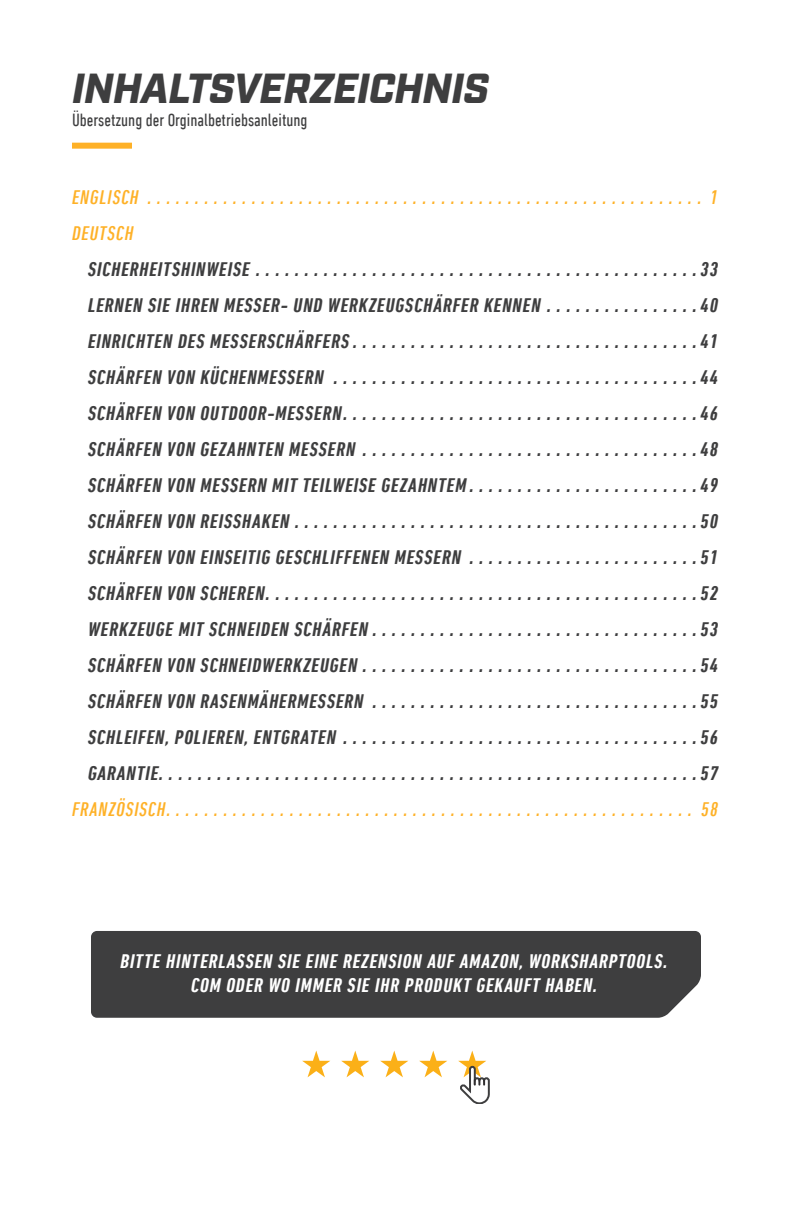
<style>
.page{position:relative;width:792px;height:1224px;background:#fff}
.page>*{position:absolute;margin:0;border:0;box-sizing:border-box;transform-origin:0 0}
.t1{font:italic 900 42px "Industry";letter-spacing:-.015em;color:#3e3e3f}
.TOC_Body_Text_-_Inde{font:italic 700 condensed 20px "DIN Next LT Pro";letter-spacing:.05em;color:#3e3e3f}
.TOC_-_Primary_Langua{font:italic 500 condensed 20px "DIN Next LT Pro";letter-spacing:.05em;color:#feb127}
.t2{font:italic 700 condensed 20px/24px "DIN Next LT Pro";letter-spacing:.05em;color:#fff;text-align:center}
.full_length_tabs{font:condensed 18px "DIN Next LT Pro";color:#3e3e3f}
</style>
<div class="page">
<div style="left:72px;top:143px;width:60px;height:6px;background:#feb127"></div>
<div style="left:91px;top:931px;width:610px;height:87px;background:#3e3e3f"></div>
<svg style="left:302px;top:1051px;width:28px;height:26px"></svg>
<svg style="left:341px;top:1051px;width:28px;height:26px"></svg>
<svg style="left:380px;top:1051px;width:28px;height:26px"></svg>
<svg style="left:419px;top:1051px;width:28px;height:26px"></svg>
<svg style="left:458px;top:1051px;width:32px;height:53px"></svg>
<h1 class="t1" style="left:72px;top:63px;width:418px">INHALTSVERZEICHNIS</h1>
<p class="full_length_tabs" style="left:72px;top:110px;width:237px">Übersetzung der Orginalbetriebsanleitung</p>
<p class="TOC_-_Primary_Langua" style="left:72px;top:186px;width:648px">ENGLISCH . . . . . . . . . . . . . . . . . . . . . . . . . . . . . . . . . . . . . . . . . . . . . . . . . . . . . . . . . . . 1</p>
<p class="TOC_-_Primary_Langua" style="left:72px;top:222px;width:63px">DEUTSCH</p>
<p class="TOC_Body_Text_-_Inde" style="left:88px;top:258px;width:632px">SICHERHEITSHINWEISE . . . . . . . . . . . . . . . . . . . . . . . . . . . . . . . . . . . . . . . . . . . . . 33</p>
<p class="TOC_Body_Text_-_Inde" style="left:88px;top:294px;width:632px">LERNEN SIE IHREN MESSER- UND WERKZEUGSCHÄRFER KENNEN . . . . . . . . . . . . . . . 40</p>
<p class="TOC_Body_Text_-_Inde" style="left:88px;top:330px;width:632px">EINRICHTEN DES MESSERSCHÄRFERS . . . . . . . . . . . . . . . . . . . . . . . . . . . . . . . . . . . 41</p>
<p class="TOC_Body_Text_-_Inde" style="left:88px;top:366px;width:632px">SCHÄRFEN VON KÜCHENMESSERN . . . . . . . . . . . . . . . . . . . . . . . . . . . . . . . . . . . . . 44</p>
<p class="TOC_Body_Text_-_Inde" style="left:88px;top:402px;width:632px">SCHÄRFEN VON OUTDOOR-MESSERN . . . . . . . . . . . . . . . . . . . . . . . . . . . . . . . . . . . . 46</p>
<p class="TOC_Body_Text_-_Inde" style="left:88px;top:438px;width:632px">SCHÄRFEN VON GEZAHNTEN MESSERN . . . . . . . . . . . . . . . . . . . . . . . . . . . . . . . . . . 48</p>
<p class="TOC_Body_Text_-_Inde" style="left:88px;top:474px;width:632px">SCHÄRFEN VON MESSERN MIT TEILWEISE GEZAHNTEM . . . . . . . . . . . . . . . . . . . . . . . 49</p>
<p class="TOC_Body_Text_-_Inde" style="left:88px;top:510px;width:632px">SCHÄRFEN VON REISSHAKEN . . . . . . . . . . . . . . . . . . . . . . . . . . . . . . . . . . . . . . . . . 50</p>
<p class="TOC_Body_Text_-_Inde" style="left:88px;top:546px;width:632px">SCHÄRFEN VON EINSEITIG GESCHLIFFENEN MESSERN . . . . . . . . . . . . . . . . . . . . . . . 51</p>
<p class="TOC_Body_Text_-_Inde" style="left:88px;top:582px;width:632px">SCHÄRFEN VON SCHEREN . . . . . . . . . . . . . . . . . . . . . . . . . . . . . . . . . . . . . . . . . . . . 52</p>
<p class="TOC_Body_Text_-_Inde" style="left:88px;top:618px;width:632px">WERKZEUGE MIT SCHNEIDEN SCHÄRFEN . . . . . . . . . . . . . . . . . . . . . . . . . . . . . . . . . 53</p>
<p class="TOC_Body_Text_-_Inde" style="left:88px;top:654px;width:632px">SCHÄRFEN VON SCHNEIDWERKZEUGEN . . . . . . . . . . . . . . . . . . . . . . . . . . . . . . . . . . 54</p>
<p class="TOC_Body_Text_-_Inde" style="left:88px;top:690px;width:632px">SCHÄRFEN VON RASENMÄHERMESSERN . . . . . . . . . . . . . . . . . . . . . . . . . . . . . . . . . 55</p>
<p class="TOC_Body_Text_-_Inde" style="left:88px;top:726px;width:632px">SCHLEIFEN, POLIEREN, ENTGRATEN . . . . . . . . . . . . . . . . . . . . . . . . . . . . . . . . . . . . 56</p>
<p class="TOC_Body_Text_-_Inde" style="left:88px;top:762px;width:632px">GARANTIE . . . . . . . . . . . . . . . . . . . . . . . . . . . . . . . . . . . . . . . . . . . . . . . . . . . . . . . 57</p>
<p class="TOC_-_Primary_Langua" style="left:72px;top:798px;width:648px">FRANZÖSISCH . . . . . . . . . . . . . . . . . . . . . . . . . . . . . . . . . . . . . . . . . . . . . . . . . . . . . . . . 58</p>
<h4 class="t2" style="left:120px;top:949px;width:547px">BITTE HINTERLASSEN SIE EINE REZENSION AUF AMAZON, WORKSHARPTOOLS.<br>COM ODER WO IMMER SIE IHR PRODUKT GEKAUFT HABEN.</h4>
</div>
